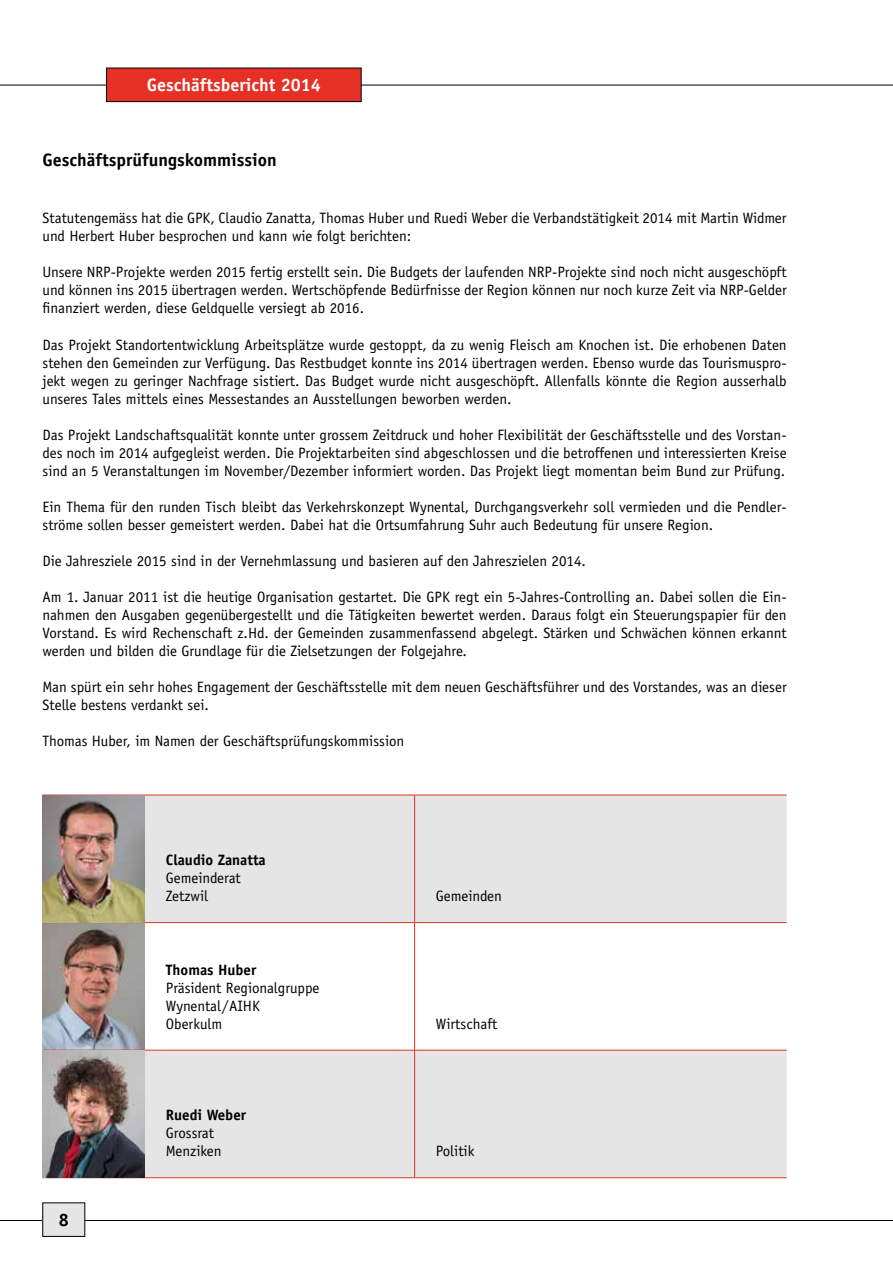
<style>
.page{position:relative;width:893px;height:1263px;background:#fff}
.page>*{position:absolute;margin:0;border:0;box-sizing:border-box;transform-origin:0 0}
.t1{font:700 18px "Officina Sans Std";color:#000}
.t2{font:700 18px "Officina Sans Std";color:#fff}
.t3{font:15px/18px "Officina Sans Std";color:#000}
.t4{font:700 15px "Officina Sans Std";color:#000}
</style>
<div class="page">
<hr style="left:0;top:1220px;width:893px;height:1px;background:#000">
<div style="left:43px;top:1203px;width:42px;height:33px;background:#e6e5e6"></div>
<svg style="left:43px;top:796px;width:744px;height:381px;fill:#e6e5e6"></svg>
<hr style="left:43px;top:795px;width:372px;height:1px;background:#e63025">
<hr style="left:415px;top:795px;width:372px;height:1px;background:#e63025">
<hr style="left:414px;top:795px;width:1px;height:127px;background:#e63025">
<hr style="left:43px;top:922px;width:372px;height:1px;background:#e63025">
<hr style="left:415px;top:922px;width:372px;height:1px;background:#e63025">
<hr style="left:414px;top:923px;width:1px;height:127px;background:#e63025">
<hr style="left:43px;top:1050px;width:372px;height:1px;background:#e63025">
<hr style="left:415px;top:1050px;width:372px;height:1px;background:#e63025">
<hr style="left:414px;top:1050px;width:1px;height:127px;background:#e63025">
<hr style="left:43px;top:1177px;width:372px;height:1px;background:#e63025">
<hr style="left:415px;top:1177px;width:372px;height:1px;background:#e63025">
<hr style="left:0;top:85px;width:893px;height:1px;background:#000">
<div style="left:107px;top:68px;width:254px;height:34px;background:#e63025"></div>
<div style="left:106px;top:68px;width:255px;height:34px;border:1px solid #000"></div>
<p class="t2" style="left:147px;top:74px;width:176px">Geschäftsbericht 2014</p>
<p class="t1" style="left:43px;top:149px;width:236px">Geschäftsprüfungskommission</p>
<p class="t3" style="left:43px;top:209px;width:746px">Statutengemäss hat die GPK, Claudio Zanatta, Thomas Huber und Ruedi Weber die Verbandstätigkeit 2014 mit Martin Widmer und Herbert Huber besprochen und kann wie folgt berichten:</p>
<p class="t3" style="left:43px;top:263px;width:746px;text-align:justify">Unsere NRP-Projekte werden 2015 fertig erstellt sein. Die Budgets der laufenden NRP-Projekte sind noch nicht ausgeschöpft und können ins 2015 übertragen werden. Wertschöpfende Bedürfnisse der Region können nur noch kurze Zeit via NRP-Gelder finanziert werden, diese Geldquelle versiegt ab 2016.</p>
<p class="t3" style="left:43px;top:335px;width:746px;text-align:justify">Das Projekt Standortentwicklung Arbeitsplätze wurde gestoppt, da zu wenig Fleisch am Knochen ist. Die erhobenen Daten stehen den Gemeinden zur Verfügung. Das Restbudget konnte ins 2014 übertragen werden. Ebenso wurde das Tourismuspro&shy;jekt wegen zu geringer Nachfrage sistiert. Das Budget wurde nicht ausgeschöpft. Allenfalls könnte die Region ausserhalb unseres Tales mittels eines Messestandes an Ausstellungen beworben werden.</p>
<p class="t3" style="left:43px;top:425px;width:746px;text-align:justify">Das Projekt Landschaftsqualität konnte unter grossem Zeitdruck und hoher Flexibilität der Geschäftsstelle und des Vorstan&shy;des noch im 2014 aufgegleist werden. Die Projektarbeiten sind abgeschlossen und die betroffenen und interessierten Kreise sind an 5 Veranstaltungen im November/Dezember informiert worden. Das Projekt liegt momentan beim Bund zur Prüfung.</p>
<p class="t3" style="left:43px;top:497px;width:746px">Ein Thema für den runden Tisch bleibt das Verkehrskonzept Wynental, Durchgangsverkehr soll vermieden und die Pendler&shy;ströme sollen besser gemeistert werden. Dabei hat die Ortsumfahrung Suhr auch Bedeutung für unsere Region.</p>
<p class="t3" style="left:43px;top:551px;width:545px">Die Jahresziele 2015 sind in der Vernehmlassung und basieren auf den Jahreszielen 2014.</p>
<p class="t3" style="left:43px;top:587px;width:746px;text-align:justify">Am 1. Januar 2011 ist die heutige Organisation gestartet. Die GPK regt ein 5-Jahres-Controlling an. Dabei sollen die Ein&shy;nahmen den Ausgaben gegenübergestellt und die Tätigkeiten bewertet werden. Daraus folgt ein Steuerungspapier für den Vorstand. Es wird Rechenschaft z.Hd. der Gemeinden zusammenfassend abgelegt. Stärken und Schwächen können erkannt werden und bilden die Grundlage für die Zielsetzungen der Folgejahre.</p>
<p class="t3" style="left:43px;top:677px;width:746px">Man spürt ein sehr hohes Engagement der Geschäftsstelle mit dem neuen Geschäftsführer und des Vorstandes, was an dieser<br>Stelle bestens verdankt sei.</p>
<p class="t3" style="left:43px;top:731px;width:363px">Thomas Huber, im Namen der Geschäftsprüfungskommission</p>
<p class="t1" style="left:59px;top:1209px;width:12px">8</p>
<p class="t4" style="left:166px;top:851px;width:101px">Claudio Zanatta</p>
<p class="t3" style="left:166px;top:869px;width:77px">Gemeinderat<br>Zetzwil</p>
<p class="t4" style="left:166px;top:960px;width:92px">Thomas Huber</p>
<p class="t3" style="left:166px;top:979px;width:155px">Präsident Regionalgruppe<br>Wynental/AIHK<br>Oberkulm</p>
<p class="t4" style="left:166px;top:1106px;width:82px">Ruedi Weber</p>
<p class="t3" style="left:166px;top:1124px;width:57px">Grossrat<br>Menziken</p>
<p class="t3" style="left:436px;top:887px;width:68px">Gemeinden</p>
<p class="t3" style="left:436px;top:1015px;width:63px">Wirtschaft</p>
<p class="t3" style="left:436px;top:1142px;width:40px">Politik</p>
</div>
